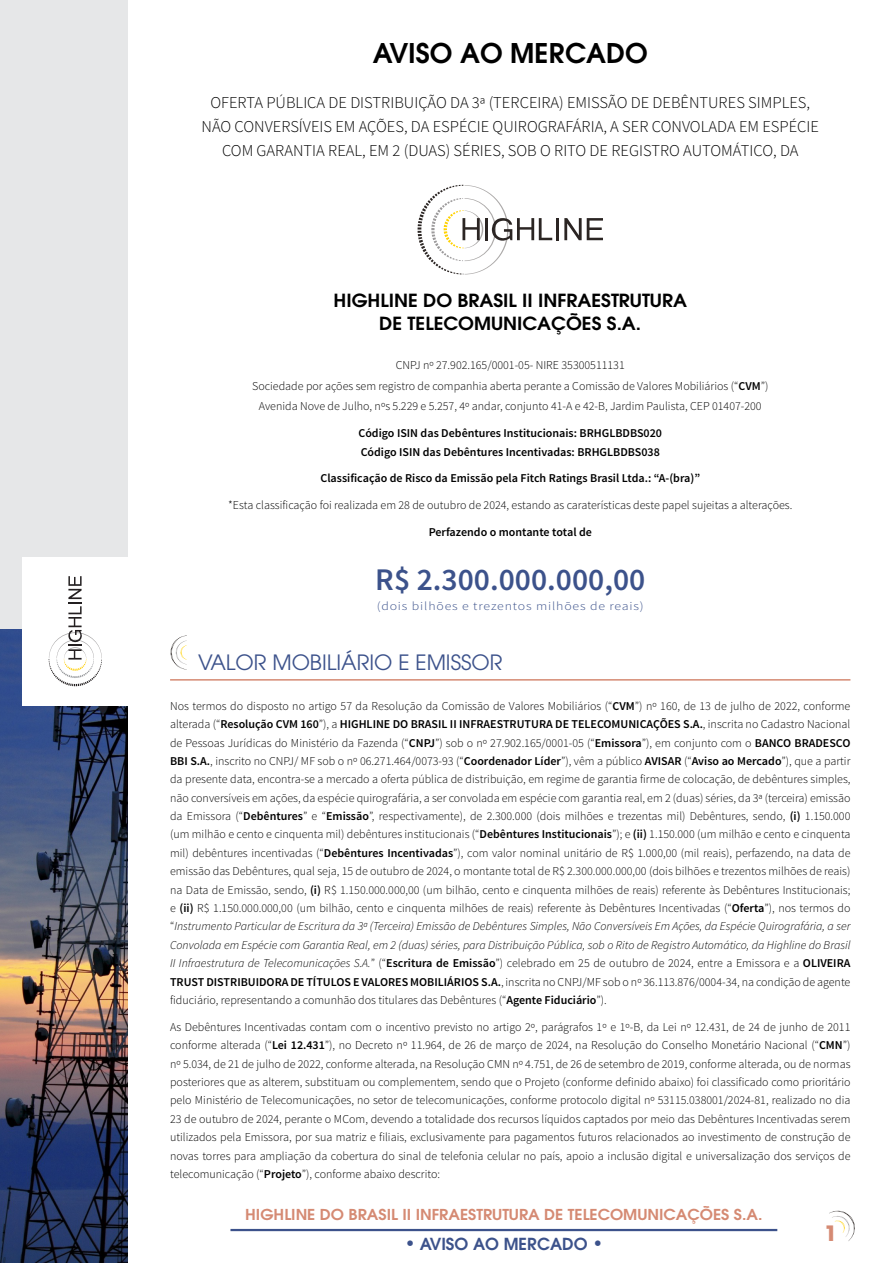
<style>
.page{position:relative;width:893px;height:1263px;background:#fff}
.page>*{position:absolute;margin:0;border:0;box-sizing:border-box;transform-origin:0 0}
.t1{font:600 31.5px "Source Sans Pro";color:#3c528b}
.t2{font:600 27px "ITC Avant Garde Pro";color:#000}
.t3{font:21px "ITC Avant Garde Pro";color:#3c528b}
.t4{font:700 21px "ITC Avant Garde Pro";color:#d58a73}
.t5{font:600 18px/22.8px "ITC Avant Garde Pro";color:#000;text-align:center;scale:1.05 1}
.t6{font:300 16.5px/24.3px "Source Sans Pro";color:#000;text-align:center}
.t7{font:600 16.5px "ITC Avant Garde Pro";color:#3c528b}
.t8{font:600 15px "ITC Avant Garde Pro";color:#d58a73;scale:1.05 1}
.t9{font:300 12px/18.5px "Source Sans Pro";color:#000;text-align:justify}
.t10{font:600 12px/18.5px "Source Sans Pro";color:#000}
.t11{font:300 12px "Source Sans Pro";letter-spacing:.06em;color:#3c528b;scale:1.15 1}
.s1{font-weight:600}
.s2{font-style:italic}
.s3{font-size:18px}
</style>
<div class="page">
<hr style="left:230px;top:1229px;width:547px;height:2px;background:#3c528b">
<div style="left:0;top:0;width:128px;height:1262px;background:#e6e7e8"></div>
<img style="left:0;top:630px;width:128px;height:632px">
<div style="left:22px;top:557px;width:105px;height:149px;background:#fff"></div>
<svg style="left:49px;top:576px;width:53px;height:110px"></svg>
<svg style="left:829px;top:1211px;width:26px;height:30px"></svg>
<hr style="left:170px;top:679px;width:680px;height:2px;background:#d58a73">
<hr style="left:557px;top:218px;width:2px;height:22px;background:#2b2523">
<svg style="left:418px;top:185px;width:134px;height:90px"></svg>
<svg style="left:564px;top:218px;width:39px;height:22px"></svg>
<svg style="left:170px;top:635px;width:17px;height:35px"></svg>
<h2 class="t2" style="left:373px;top:35px;width:276px">AVISO AO MERCADO</h2>
<h3 class="t6" style="left:202px;top:90px;width:619px">OFERTA PÚBLICA DE DISTRIBUIÇÃO DA 3ª (TERCEIRA) EMISSÃO DE DEBÊNTURES SIMPLES,<br>NÃO CONVERSÍVEIS EM AÇÕES, DA ESPÉCIE QUIROGRAFÁRIA, A SER CONVOLADA EM ESPÉCIE<br>COM GARANTIA REAL, EM 2 (DUAS) SÉRIES, SOB O RITO DE REGISTRO AUTOMÁTICO, DA</h3>
<h3 class="t5" style="left:334px;top:289px;width:338px">HIGHLINE DO BRASIL II INFRAESTRUTURA<br>DE TELECOMUNICAÇÕES S.A.</h3>
<p class="t9" style="left:252px;top:355px;width:518px;line-height:20.5px;text-align:center">CNPJ nº 27.902.165/0001-05- NIRE 35300511131<br>Sociedade por ações sem registro de companhia aberta perante a Comissão de Valores Mobiliários (“<span class="s1">CVM</span>”)<br>Avenida Nove de Julho, nºs 5.229 e 5.257, 4º andar, conjunto 41-A e 42-B, Jardim Paulista, CEP 01407-200</p>
<p class="t10" style="left:358px;top:424px;width:305px">Código ISIN das Debêntures Institucionais: BRHGLBDBS020<br>Código ISIN das Debêntures Incentivadas: BRHGLBDBS038</p>
<p class="t10" style="left:320px;top:469px;width:381px">Classificação de Risco da Emissão pela Fitch Ratings Brasil Ltda.: “A-(bra)”</p>
<p class="t9" style="left:228px;top:496px;width:566px">*Esta classificação foi realizada em 28 de outubro de 2024, estando as caraterísticas deste papel sujeitas a alterações.</p>
<p class="t10" style="left:429px;top:523px;width:165px">Perfazendo o montante total de</p>
<h1 class="t1" style="left:375px;top:560px;width:272px">R$ 2.300.000.000,00</h1>
<p class="t11" style="left:377px;top:599px;width:234px">(dois bilhões e trezentos milhões de reais)</p>
<h3 class="t3" style="left:198px;top:649px;width:306px">VALOR MOBILIÁRIO E EMISSOR</h3>
<p class="t9" style="left:170px;top:697px;width:682px">Nos termos do disposto no artigo 57 da Resolução da Comissão de Valores Mobiliários (“<span class="s1">CVM</span>”) nº 160, de 13 de julho de 2022, conforme alterada (“<span class="s1">Resolução CVM 160</span>”), a <span class="s1">HIGHLINE DO BRASIL II INFRAESTRUTURA DE TELECOMUNICAÇÕES S.A.</span>, inscrita no Cadastro Nacional de Pessoas Jurídicas do Ministério da Fazenda (“<span class="s1">CNPJ</span>”) sob o nº 27.902.165/0001-05 (“<span class="s1">Emissora</span>”), em conjunto com o <span class="s1">BANCO BRADESCO BBI S.A.</span>, inscrito no CNPJ/ MF sob o nº 06.271.464/0073-93 (“<span class="s1">Coordenador Líder</span>”), vêm a público <span class="s1">AVISAR</span> (“<span class="s1">Aviso ao Mercado</span>”), que a partir da presente data, encontra-se a mercado a oferta pública de distribuição, em regime de garantia firme de colocação, de debêntures simples, não conversíveis em ações, da espécie quirografária, a ser convolada em espécie com garantia real, em 2 (duas) séries, da 3ª (terceira) emissão da Emissora (“<span class="s1">Debêntures</span>” e “<span class="s1">Emissão</span>”, respectivamente), de 2.300.000 (dois milhões e trezentas mil) Debêntures, sendo, <span class="s1">(i)</span> 1.150.000 (um milhão e cento e cinquenta mil) debêntures institucionais (“<span class="s1">Debêntures Institucionais</span>”); e <span class="s1">(ii)</span> 1.150.000 (um milhão e cento e cinquenta mil) debêntures incentivadas (“<span class="s1">Debêntures Incentivadas</span>”), com valor nominal unitário de R$ 1.000,00 (mil reais), perfazendo, na data de emissão das Debêntures, qual seja, 15 de outubro de 2024, o montante total de R$ 2.300.000.000,00 (dois bilhões e trezentos milhões de reais) na Data de Emissão, sendo, <span class="s1">(i)</span> R$ 1.150.000.000,00 (um bilhão, cento e cinquenta milhões de reais) referente às Debêntures Institucionais; e <span class="s1">(ii)</span> R$ 1.150.000.000,00 (um bilhão, cento e cinquenta milhões de reais) referente às Debêntures Incentivadas (“<span class="s1">Oferta</span>”), nos termos do “<span class="s2">Instrumento Particular de Escritura da 3ª (Terceira) Emissão de Debêntures Simples, Não Conversíveis Em Ações, da Espécie Quirografária, a ser Convolada em Espécie com Garantia Real, em 2 (duas) séries, para Distribuição Pública, sob o Rito de Registro Automático, da Highline do Brasil II Infraestrutura de Telecomunicações S.A.</span>” (“<span class="s1">Escritura de Emissão</span>”) celebrado em 25 de outubro de 2024, entre a Emissora e a <span class="s1">OLIVEIRA TRUST DISTRIBUIDORA DE TÍTULOS E VALORES MOBILIÁRIOS S.A.</span>, inscrita no CNPJ/MF sob o nº 36.113.876/0004-34, na condição de agente fiduciário, representando a comunhão dos titulares das Debêntures (“<span class="s1">Agente Fiduciário</span>”).</p>
<p class="t9" style="left:170px;top:1018px;width:682px">As Debêntures Incentivadas contam com o incentivo previsto no artigo 2º, parágrafos 1º e 1º-B, da Lei nº 12.431, de 24 de junho de 2011 conforme alterada (“<span class="s1">Lei 12.431</span>”), no Decreto nº 11.964, de 26 de março de 2024, na Resolução do Conselho Monetário Nacional (“<span class="s1">CMN</span>”) nº 5.034, de 21 de julho de 2022, conforme alterada, na Resolução CMN nº 4.751, de 26 de setembro de 2019, conforme alterada, ou de normas posteriores que as alterem, substituam ou complementem, sendo que o Projeto (conforme definido abaixo) foi classificado como prioritário pelo Ministério de Telecomunicações, no setor de telecomunicações, conforme protocolo digital nº 53115.038001/2024-81, realizado no dia 23 de outubro de 2024, perante o MCom, devendo a totalidade dos recursos líquidos captados por meio das Debêntures Incentivadas serem utilizados pela Emissora, por sua matriz e filiais, exclusivamente para pagamentos futuros relacionados ao investimento de construção de novas torres para ampliação da cobertura do sinal de telefonia celular no país, apoio a inclusão digital e universalização dos serviços de telecomunicação (“<span class="s1">Projeto</span>”), conforme abaixo descrito:</p>
<p class="t8" style="left:245px;top:1204px;width:494px">HIGHLINE DO BRASIL II INFRAESTRUTURA DE TELECOMUNICAÇÕES S.A.</p>
<h3 class="t7" style="left:405px;top:1233px;width:200px"><span class="s3">•</span> AVISO AO MERCADO <span class="s3">•</span></h3>
<h3 class="t4" style="left:824px;top:1219px;width:14px">1</h3>
</div>
